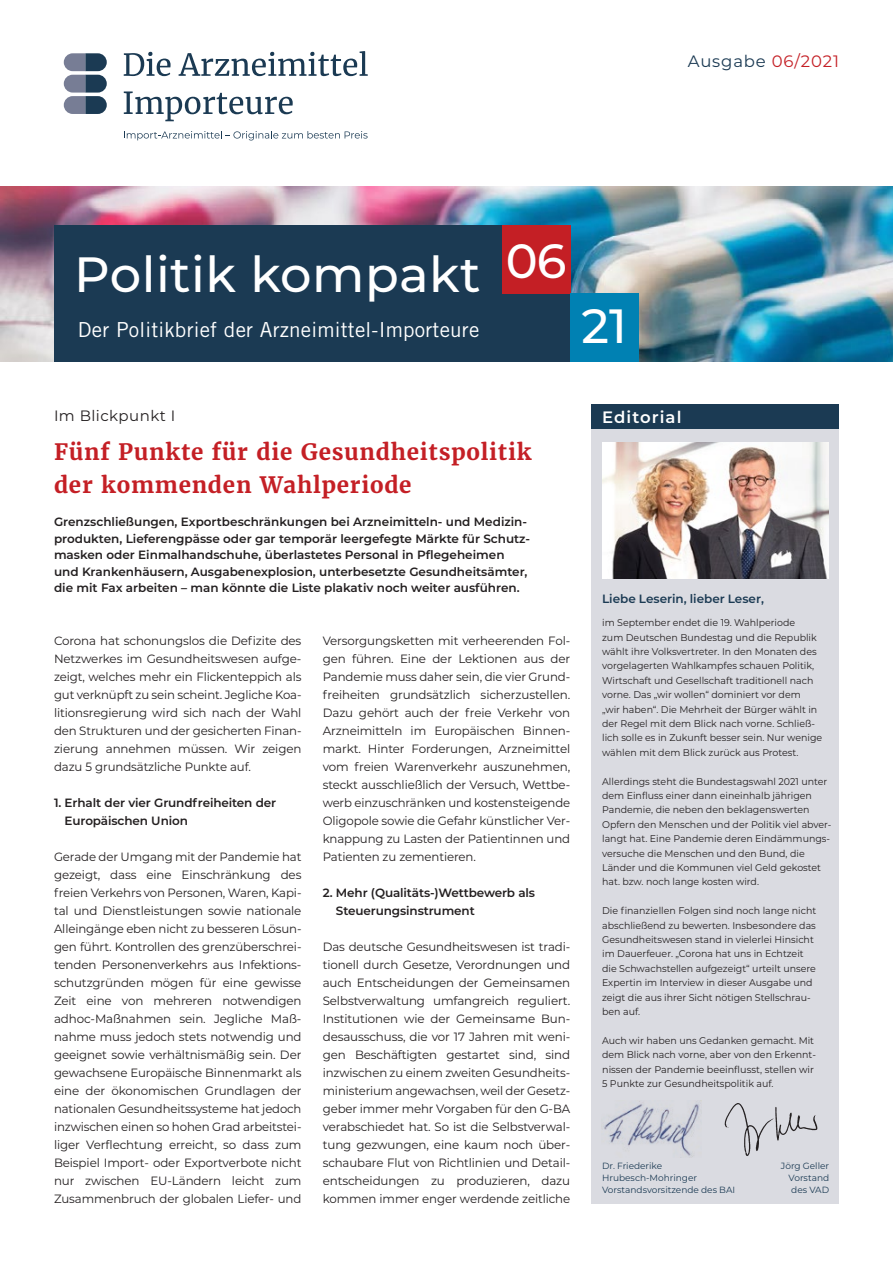
<style>
.page{position:relative;width:893px;height:1263px;background:#fff}
.page>*{position:absolute;margin:0;border:0;box-sizing:border-box;transform-origin:0 0}
.t1{font:500 49.5px "Montserrat";letter-spacing:.01em;color:#fff}
.t2{font:500 48px "Montserrat";color:#fff}
.t3{font:700 22.5px/33px "Merriweather";letter-spacing:.03em;color:#c41f25}
.t4{font:20.7px "Trade Gothic LT Std";letter-spacing:.01em;color:#fff}
.t5{font:16.5px "Montserrat";letter-spacing:.05em;color:#1b3a53}
.t6{font:600 16.5px "Montserrat";letter-spacing:.065em;color:#fff}
.t7{font:15px "Montserrat";letter-spacing:.03em;color:#231f20}
.t8{font:12px/18px "Montserrat";letter-spacing:-.01em;color:#231f20;text-align:justify}
.t9{font:600 12px/16.5px "Montserrat";color:#231f20}
.t10{font:600 12px "Montserrat";color:#1b3a53}
.t11{font:9.75px/14.4px "Montserrat";color:#231f20}
.t12{font:9px/12px "Montserrat";color:#1b3a53;text-align:justify}
.s1{color:#c41f25}
</style>
<div class="page">
<img style="left:1px;top:186px;width:892px;height:175px">
<div style="left:54px;top:225px;width:516px;height:136px;background:#1b3a53"></div>
<svg style="left:124px;top:52px;width:47px;height:24px"></svg>
<svg style="left:179px;top:51px;width:189px;height:25px"></svg>
<svg style="left:124px;top:91px;width:169px;height:30px"></svg>
<svg style="left:124px;top:131px;width:244px;height:9px"></svg>
<svg style="left:64px;top:53px;width:43px;height:61px"></svg>
<div style="left:591px;top:429px;width:248px;height:774px;background:#dadbe1"></div>
<img style="left:602px;top:442px;width:226px;height:137px">
<div style="left:591px;top:405px;width:248px;height:24px;background:#1b3a53"></div>
<div style="left:502px;top:225px;width:68px;height:68px;background:#c41f25"></div>
<div style="left:570px;top:293px;width:68px;height:68px;background:#0081b3"></div>
<img style="left:603px;top:1101px;width:97px;height:56px">
<img style="left:724px;top:1103px;width:94px;height:53px">
<h3 class="t5" style="left:688px;top:50px;width:153px">Ausgabe <span class="s1">06/2021</span></h3>
<h1 class="t1" style="left:74px;top:240px;width:408px">Politik kompakt</h1>
<h3 class="t4" style="left:78px;top:317px;width:403px">Der Politikbrief der Arzneimittel-Importeure</h3>
<h2 class="t2" style="left:506px;top:227px;width:62px">06</h2>
<h2 class="t2" style="left:581px;top:292px;width:47px">21</h2>
<p class="t7" style="left:54px;top:406px;width:123px">Im Blickpunkt I</p>
<h3 class="t3" style="left:54px;top:436px;width:479px">Fünf Punkte für die Gesundheitspolitik der kommenden Wahlperiode</h3>
<p class="t9" style="left:54px;top:513px;width:476px">Grenzschließungen, Exportbeschränkungen bei Arzneimitteln- und Medizin&shy;produkten, Lieferengpässe oder gar temporär leergefegte Märkte für Schutz&shy;masken oder Einmalhandschuhe, überlastetes Personal in Pflegeheimen und Krankenhäusern, Ausgabenexplosion, unterbesetzte Gesundheitsämter, die mit Fax arbeiten – man könnte die Liste plakativ noch weiter ausführen.</p>
<p class="t8" style="left:54px;top:631px;width:249px">Corona hat schonungslos die Defizite des Netzwerkes im Gesundheitswesen aufge&shy;zeigt, welches mehr ein Flickenteppich als gut verknüpft zu sein scheint. Jegliche Koa&shy;litionsregierung wird sich nach der Wahl den Strukturen und der gesicherten Finan&shy;zierung annehmen müssen. Wir zeigen dazu 5 grundsätzliche Punkte auf.</p>
<p class="t9" style="left:65px;top:793px;width:213px;line-height:18px;text-indent:-11px">1. Erhalt der vier Grundfreiheiten der<br>Europäischen Union</p>
<p class="t8" style="left:54px;top:847px;width:249px">Gerade der Umgang mit der Pandemie hat gezeigt, dass eine Einschränkung des freien Verkehrs von Personen, Waren, Kapi&shy;tal und Dienstleistungen sowie nationale Alleingänge eben nicht zu besseren Lösun&shy;gen führt. Kontrollen des grenzüberschrei&shy;tenden Personenverkehrs aus Infektions&shy;schutzgründen mögen für eine gewisse Zeit eine von mehreren notwendigen adhoc-Maßnahmen sein. Jegliche Maß&shy;nahme muss jedoch stets notwendig und geeignet sowie verhältnismäßig sein. Der gewachsene Europäische Binnenmarkt als eine der ökonomischen Grundlagen der nationalen Gesundheitssysteme hat jedoch inzwischen einen so hohen Grad arbeitstei&shy;liger Verflechtung erreicht, so dass zum Beispiel Import- oder Exportverbote nicht nur zwischen EU-Ländern leicht zum Zusammenbruch der globalen Liefer- und</p>
<p class="t8" style="left:323px;top:631px;width:249px">Versorgungsketten mit verheerenden Fol&shy;gen führen. Eine der Lektionen aus der Pandemie muss daher sein, die vier Grund&shy;freiheiten grundsätzlich sicherzustellen.<br>Dazu gehört auch der freie Verkehr von Arzneimitteln im Europäischen Binnen&shy;markt. Hinter Forderungen, Arzneimittel vom freien Warenverkehr auszunehmen, steckt ausschließlich der Versuch, Wettbe&shy;werb einzuschränken und kostensteigende Oligopole sowie die Gefahr künstlicher Ver&shy;knappung zu Lasten der Patientinnen und Patienten zu zementieren.</p>
<p class="t9" style="left:336px;top:883px;width:201px;line-height:18px;text-indent:-13px">2. Mehr (Qualitäts-)Wettbewerb als<br>Steuerungsinstrument</p>
<p class="t8" style="left:323px;top:937px;width:249px">Das deutsche Gesundheitswesen ist tradi&shy;tionell durch Gesetze, Verordnungen und auch Entscheidungen der Gemeinsamen Selbstverwaltung umfangreich reguliert.<br>Institutionen wie der Gemeinsame Bun&shy;desausschuss, die vor 17 Jahren mit weni&shy;gen Beschäftigten gestartet sind, sind inzwischen zu einem zweiten Gesundheits&shy;ministerium angewachsen, weil der Gesetz&shy;geber immer mehr Vorgaben für den G-BA verabschiedet hat. So ist die Selbstverwal&shy;tung gezwungen, eine kaum noch über&shy;schaubare Flut von Richtlinien und Detail&shy;entscheidungen zu produzieren, dazu kommen immer enger werdende zeitliche</p>
<h3 class="t6" style="left:602px;top:405px;width:81px">Editorial</h3>
<p class="t10" style="left:602px;top:590px;width:163px">Liebe Leserin, lieber Leser,</p>
<p class="t11" style="left:602px;top:615px;width:222px">im September endet die 19. Wahlperiode<br>zum Deutschen Bundestag und die Republik wählt ihre Volksvertreter. In den Monaten des vorgelagerten Wahlkampfes schauen Politik, Wirtschaft und Gesellschaft traditionell nach vorne. Das „wir wollen“ dominiert vor dem<br>„wir haben“. Die Mehrheit der Bürger wählt in der Regel mit dem Blick nach vorne. Schließ&shy;lich solle es in Zukunft besser sein. Nur wenige wählen mit dem Blick zurück aus Protest.</p>
<p class="t11" style="left:602px;top:773px;width:231px">Allerdings steht die Bundestagswahl 2021 unter dem Einfluss einer dann eineinhalb jährigen Pandemie, die neben den beklagenswerten Opfern den Menschen und der Politik viel abver&shy;langt hat. Eine Pandemie deren Eindämmungs&shy;versuche die Menschen und den Bund, die Länder und die Kommunen viel Geld gekostet hat. bzw. noch lange kosten wird.</p>
<p class="t11" style="left:602px;top:903px;width:216px">Die finanziellen Folgen sind noch lange nicht abschließend zu bewerten. Insbesondere das Gesundheitswesen stand in vielerlei Hinsicht im Dauerfeuer. „Corona hat uns in Echtzeit die Schwachstellen aufgezeigt“ urteilt unsere Expertin im Interview in dieser Ausgabe und zeigt die aus ihrer Sicht nötigen Stellschrau&shy;ben auf.</p>
<p class="t11" style="left:602px;top:1033px;width:215px">Auch wir haben uns Gedanken gemacht. Mit dem Blick nach vorne, aber von den Erkennt&shy;nissen der Pandemie beeinflusst, stellen wir 5 Punkte zur Gesundheitspolitik auf.</p>
<p class="t12" style="left:602px;top:1159px;width:135px;text-align:left">Dr. Friederike<br>Hrubesch-Mohringer<br>Vorstandsvorsitzende des BAI</p>
<p class="t12" style="left:789px;top:1159px;width:42px;text-indent:-8px">Jörg Geller Vorstand des VAD</p>
</div>
